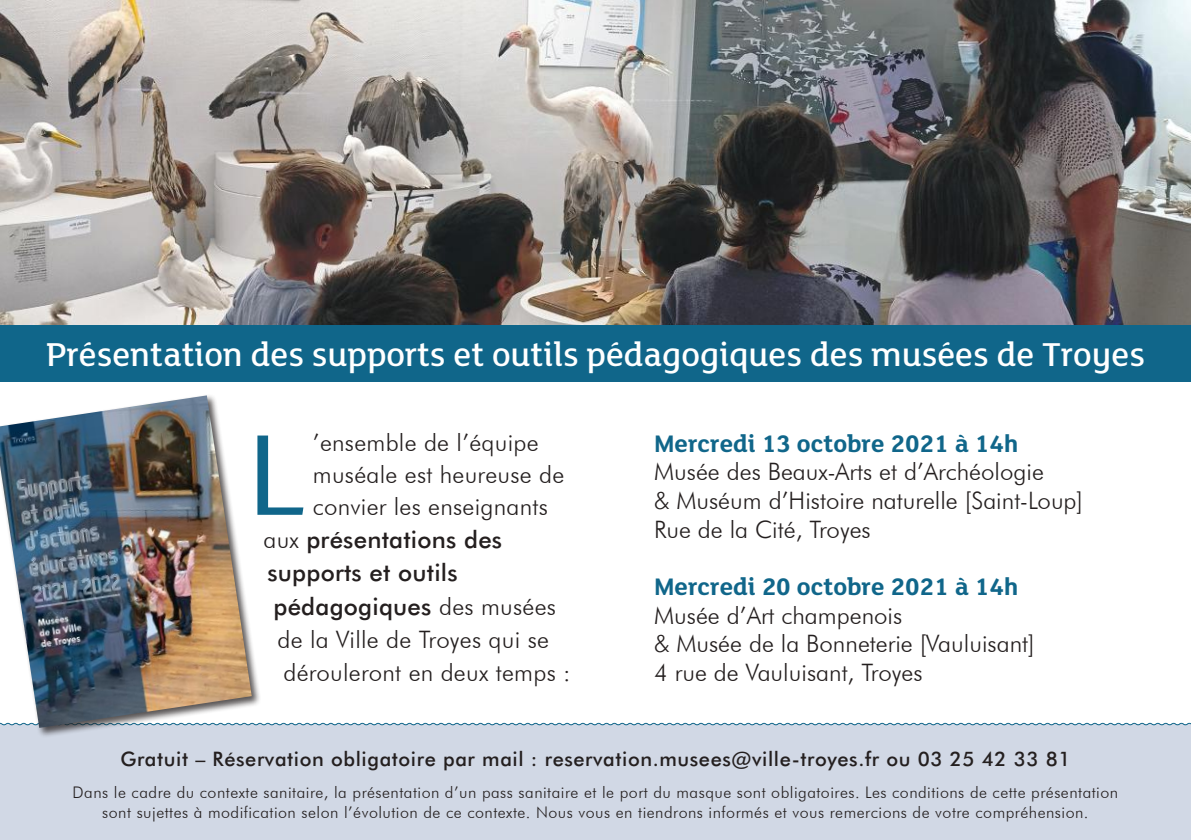
<style>
.page{position:relative;width:1191px;height:840px;background:#fff}
.page>*{position:absolute;margin:0;border:0;box-sizing:border-box;transform-origin:0 0}
.t1{font:125.2px "FS Lola Regular";color:#10668a}
.t2{font:36px "FS Lola Medium Regular";color:#fff}
.t3{font:26px "FS Lola Bold Regular";color:#10668a}
.t4{font:300 24px/28.6px "Futura BT";color:#241f1f}
.t5{font:500 24px "Futura BT";letter-spacing:.01em;color:#241f1f}
.t6{font:500 20px "Futura BT";letter-spacing:.03em;color:#241f1f}
.t7{font:300 16px/20px "Futura BT";letter-spacing:.03em;color:#241f1f;text-align:center}
.s1{font-weight:300}
</style>
<div class="page">
<img style="left:0;top:0;width:1191px;height:324px">
<div style="left:0;top:324px;width:1191px;height:57px;background:#10668a"></div>
<div style="left:0;top:722px;width:1191px;height:117px;background:#d1d8e5"></div>
<div style="left:0;top:393px;width:261px;height:344px;background:#241f1f;opacity:.75"></div>
<img style="left:0;top:395px;width:252px;height:332px">
<h2 class="t2" style="left:47px;top:336px;width:1099px">Présentation des supports et outils pédagogiques des musées de Troyes</h2>
<h1 class="t1" style="left:247px;top:409px;width:61px">L</h1>
<p class="t4" style="left:313px;top:427px;width:227px">’ensemble de l’équipe</p>
<p class="t4" style="left:313px;top:459px;width:253px">muséale est heureuse de</p>
<p class="t4" style="left:313px;top:491px;width:236px">convier les enseignants</p>
<p class="t5" style="left:263px;top:524px;width:240px"><span class="s1">aux</span> présentations des</p>
<p class="t5" style="left:267px;top:558px;width:192px">supports et outils</p>
<p class="t5" style="left:273px;top:591px;width:284px">pédagogiques <span class="s1">des musées</span></p>
<p class="t4" style="left:277px;top:624px;width:273px">de la Ville de Troyes qui se</p>
<p class="t4" style="left:283px;top:657px;width:289px">dérouleront en deux temps :</p>
<p class="t3" style="left:654px;top:429px;width:366px">Mercredi 13 octobre 2021 à 14h</p>
<p class="t4" style="left:654px;top:457px;width:430px">Musée des Beaux-Arts et d’Archéologie<br>&amp; Muséum d’Histoire naturelle [Saint-Loup]<br>Rue de la Cité, Troyes</p>
<p class="t3" style="left:654px;top:572px;width:366px">Mercredi 20 octobre 2021 à 14h</p>
<p class="t4" style="left:654px;top:600px;width:382px">Musée d’Art champenois<br>&amp; Musée de la Bonneterie [Vauluisant]<br>4 rue de Vauluisant, Troyes</p>
<p class="t6" style="left:120px;top:746px;width:951px">Gratuit – Réservation obligatoire par mail : reservation.musees@ville-troyes.fr ou 03 25 42 33 81</p>
<p class="t7" style="left:73px;top:781px;width:1047px">Dans le cadre du contexte sanitaire, la présentation d’un pass sanitaire et le port du masque sont obligatoires. Les conditions de cette présentation sont sujettes à modification selon l’évolution de ce contexte. Nous vous en tiendrons informés et vous remercions de votre compréhension.</p>
</div>
